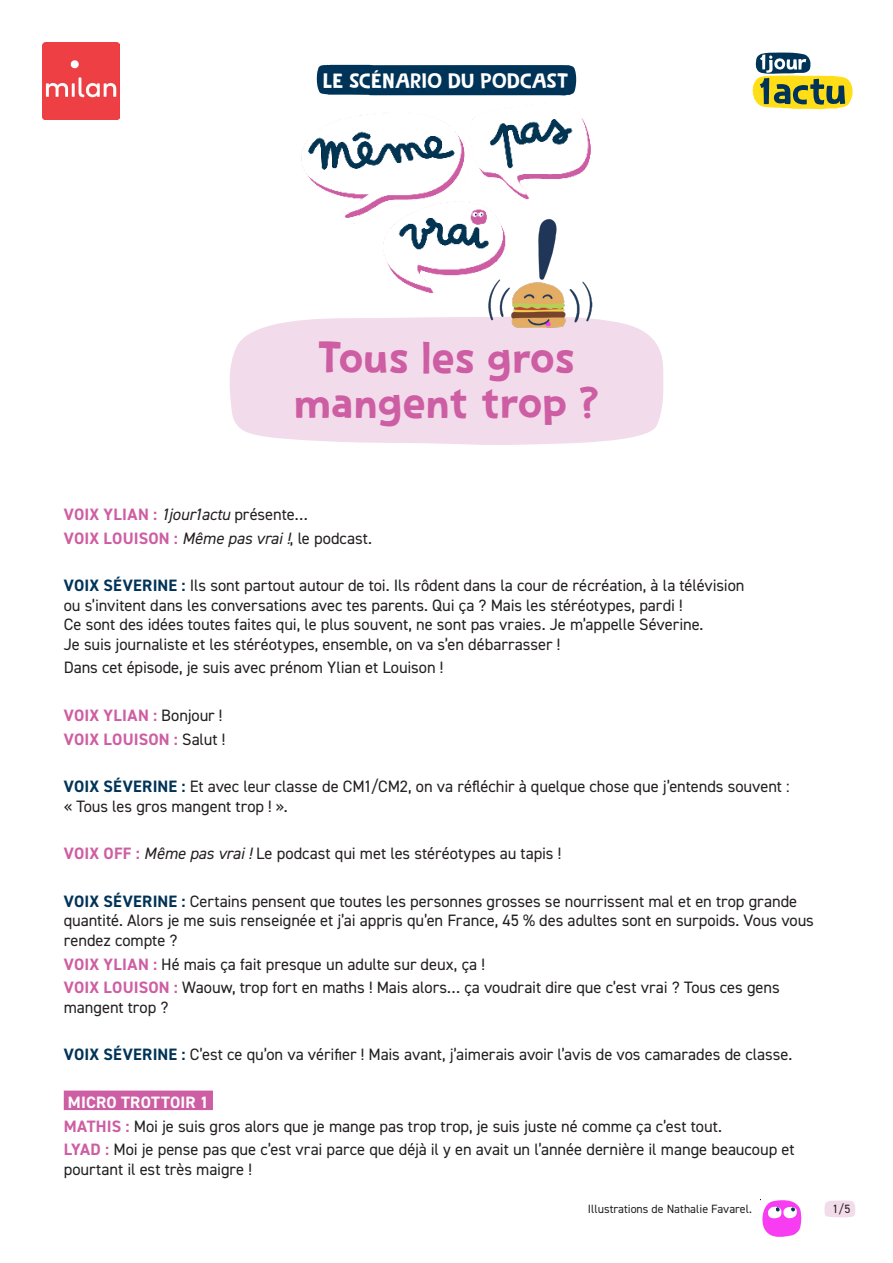
<style>
.page{position:relative;width:893px;height:1263px;background:#fff}
.page>*{position:absolute;margin:0;border:0;box-sizing:border-box;transform-origin:0 0}
.t1{font:45px/45px "Spoonbread";letter-spacing:-.005em;color:#ce5ea3;text-align:center}
.t2{font:21px "Spoonbread";color:#fff}
.txt_courant{font:16.5px/19.5px "DIN2014";letter-spacing:-.005em;color:#231f20}
.txt_courant-2{font:700 16.5px "DIN2014";letter-spacing:.015em;color:#ce5ea3}
.micro_trottoir{font:700 16.5px "DIN2014";letter-spacing:.015em;color:#fff}
.t3{font:12px "DIN2014";color:#231f20}
.s1{font-weight:400;font-style:italic;color:#231f20}
.s2{font-weight:400;color:#231f20}
.s3{font-weight:700;color:#003358}
.s4{font-weight:700;color:#ce5ea3}
.s5{font-style:italic}
</style>
<div class="page">
<img style="left:43px;top:43px;width:76px;height:76px">
<svg style="left:752px;top:52px;width:101px;height:57px"></svg>
<img style="left:301px;top:95px;width:290px;height:198px">
<svg style="left:229px;top:317px;width:435px;height:128px;background:#f3ddeb"></svg>
<svg style="left:824px;top:1200px;width:31px;height:17px"></svg>
<svg style="left:762px;top:1200px;width:39px;height:37px"></svg>
<img style="left:480px;top:205px;width:125px;height:138px">
<div style="left:64px;top:1090px;width:149px;height:20px;background:#ce5ea3"></div>
<div style="left:317px;top:65px;width:259px;height:30px;background:#003358"></div>
<p class="t2" style="left:323px;top:68px;width:247px">LE SCÉNARIO DU PODCAST</p>
<p class="t1" style="left:294px;top:335px;width:307px">Tous les gros mangent trop ?</p>
<p class="txt_courant-2" style="left:64px;top:503px;width:245px">VOIX YLIAN : <span class="s1">1jour1actu</span> <span class="s2">présente…</span></p>
<p class="txt_courant-2" style="left:64px;top:527px;width:310px">VOIX LOUISON : <span class="s1">Même pas vrai !</span><span class="s2">, le podcast.</span></p>
<p class="txt_courant" style="left:64px;top:575px;width:682px"><span class="s3">VOIX SÉVERINE :</span> Ils sont partout autour de toi. Ils rôdent dans la cour de récréation, à la télévision ou s’invitent dans les conversations avec tes parents. Qui ça ? Mais les stéréotypes, pardi !<br>Ce sont des idées toutes faites qui, le plus souvent, ne sont pas vraies. Je m’appelle Séverine.<br>Je suis journaliste et les stéréotypes, ensemble, on va s’en débarrasser !</p>
<p class="txt_courant" style="left:64px;top:658px;width:381px">Dans cet épisode, je suis avec prénom Ylian et Louison !</p>
<p class="txt_courant-2" style="left:64px;top:704px;width:160px">VOIX YLIAN : <span class="s2">Bonjour !</span></p>
<p class="txt_courant-2" style="left:64px;top:728px;width:163px">VOIX LOUISON : <span class="s2">Salut !</span></p>
<p class="txt_courant" style="left:64px;top:776px;width:727px"><span class="s3">VOIX SÉVERINE :</span> Et avec leur classe de CM1/CM2, on va réfléchir à quelque chose que j’entends souvent : « Tous les gros mangent trop ! ».</p>
<p class="txt_courant" style="left:64px;top:843px;width:499px"><span class="s4">VOIX OFF :</span> <span class="s5">Même pas vrai !</span> Le podcast qui met les stéréotypes au tapis !</p>
<p class="txt_courant" style="left:64px;top:891px;width:752px"><span class="s3">VOIX SÉVERINE :</span> Certains pensent que toutes les personnes grosses se nourrissent mal et en trop grande quantité. Alors je me suis renseignée et j’ai appris qu’en France, 45 % des adultes sont en surpoids. Vous vous rendez compte ?</p>
<p class="txt_courant" style="left:64px;top:954px;width:423px"><span class="s4">VOIX YLIAN :</span> Hé mais ça fait presque un adulte sur deux, ça !</p>
<p class="txt_courant" style="left:64px;top:977px;width:717px"><span class="s4">VOIX LOUISON :</span> Waouw, trop fort en maths ! Mais alors… ça voudrait dire que c’est vrai ? Tous ces gens mangent trop ?</p>
<p class="txt_courant" style="left:64px;top:1044px;width:730px"><span class="s3">VOIX SÉVERINE :</span> C’est ce qu’on va vérifier ! Mais avant, j’aimerais avoir l’avis de vos camarades de classe.</p>
<p class="micro_trottoir" style="left:68px;top:1091px;width:142px">MICRO TROTTOIR 1</p>
<p class="txt_courant" style="left:64px;top:1116px;width:660px"><span class="s4">MATHIS :</span> Moi je suis gros alors que je mange pas trop trop, je suis juste né comme ça c’est tout.</p>
<p class="txt_courant" style="left:64px;top:1139px;width:732px"><span class="s4">LYAD :</span> Moi je pense pas que c’est vrai parce que déjà il y en avait un l’année dernière il mange beaucoup et pourtant il est très maigre !</p>
<p class="t3" style="left:588px;top:1201px;width:165px">Illustrations de Nathalie Favarel.</p>
<p class="t3" style="left:833px;top:1201px;width:19px">1/5</p>
</div>
